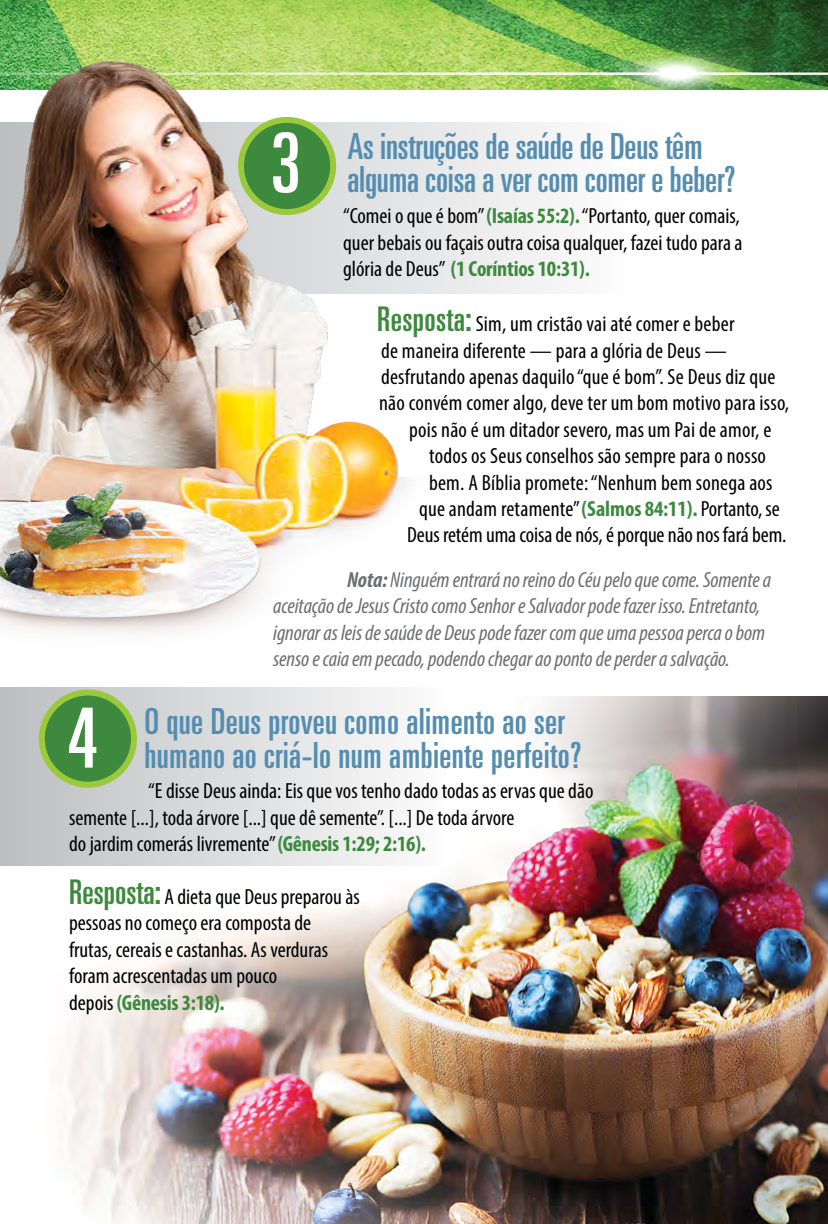
<style>
.page{position:relative;width:828px;height:1224px;background:#fff}
.page>*{position:absolute;margin:0;border:0;box-sizing:border-box;transform-origin:0 0}
.t1{font:ultra-condensed 83px "Univers";color:#fff}
.t2{font:ultra-condensed 36px/34px "Univers";letter-spacing:.01em;color:#548db0}
.t3{font:condensed 22px/26.4px "Myriad Pro";color:#000}
.t4{font:italic condensed 22px/26.4px "Myriad Pro";letter-spacing:-.005em;color:#6d6e71}
.s1{font-weight:700;color:#3d893e}
.s2{font-family:"Univers";font-stretch:ultra-condensed;font-size:34px;color:#3d893e}
.s3{font-weight:700}
</style>
<div class="page">
<div style="left:0;top:123px;width:628px;height:171px;background:#f3f3f4"></div>
<img style="left:0;top:0;width:828px;height:90px">
<img style="left:0;top:56px;width:460px;height:576px">
<svg style="left:0;top:431px;width:1px;height:20px"></svg>
<img style="left:60px;top:696px;width:768px;height:528px">
<div style="left:0;top:687px;width:445px;height:179px;background:linear-gradient(to right,#babebd,#fcfbfd)"></div>
<div style="left:42px;top:693px;width:92px;height:92px;background:#3d893e;border-radius:50%"></div>
<div style="left:39px;top:690px;width:98px;height:98px;border:6px solid #9aca3c;border-radius:50%"></div>
<div style="left:241px;top:120px;width:92px;height:92px;background:#3d893e;border-radius:50%"></div>
<div style="left:238px;top:117px;width:98px;height:98px;border:6px solid #9aca3c;border-radius:50%"></div>
<img style="left:330px;top:759px;width:498px;height:465px">
<h1 class="t1" style="left:270px;top:116px;width:32px">3</h1>
<h2 class="t2" style="left:347px;top:129px;width:390px">As instruções de saúde de Deus têm alguma coisa a ver com comer e beber?</h2>
<p class="t3" style="left:343px;top:202px;width:401px">“Comei o que é bom” <span class="s1">(Isaías 55:2).</span> “Portanto, quer comais, quer bebais ou façais outra coisa qualquer, fazei tudo para a glória de Deus” <span class="s1">(1 Coríntios 10:31).</span></p>
<p class="t3" style="left:377px;top:310px;width:359px"><span class="s2">Resposta:</span> Sim, um cristão vai até comer e beber</p>
<p class="t3" style="left:381px;top:337px;width:347px">de maneira diferente — para a glória de Deus —</p>
<p class="t3" style="left:381px;top:363px;width:396px">desfrutando apenas daquilo “que é bom”. Se Deus diz que</p>
<p class="t3" style="left:379px;top:390px;width:412px">não convém comer algo, deve ter um bom motivo para isso,</p>
<p class="t3" style="left:409px;top:416px;width:364px">pois não é um ditador severo, mas um Pai de amor, e</p>
<p class="t3" style="left:429px;top:442px;width:338px">todos os Seus conselhos são sempre para o nosso</p>
<p class="t3" style="left:429px;top:469px;width:345px">bem. A Bíblia promete: “Nenhum bem sonega aos</p>
<p class="t3" style="left:419px;top:495px;width:362px">que andam retamente” <span class="s1">(Salmos 84:11).</span> Portanto, se</p>
<p class="t3" style="left:407px;top:522px;width:381px">Deus retém uma coisa de nós, é porque não nos fará bem.</p>
<p class="t4" style="left:273px;top:566px;width:499px;text-indent:74px"><span class="s3">Nota:</span> Ninguém entrará no reino do Céu pelo que come. Somente a aceitação de Jesus Cristo como Senhor e Salvador pode fazer isso. Entretanto, ignorar as leis de saúde de Deus pode fazer com que uma pessoa perca o bom senso e caia em pecado, podendo chegar ao ponto de perder a salvação.</p>
<h1 class="t1" style="left:67px;top:691px;width:32px">4</h1>
<h2 class="t2" style="left:145px;top:704px;width:439px">O que Deus proveu como alimento ao ser humano ao criá-lo num ambiente perfeito?</h2>
<p class="t3" style="left:69px;top:778px;width:526px;text-indent:79px">“E disse Deus ainda: Eis que vos tenho dado todas as ervas que dão semente [...], toda árvore [...] que dê semente”. [...] De toda árvore<br>do jardim comerás livremente” <span class="s1">(Gênesis 1:29; 2:16).</span></p>
<p class="t3" style="left:69px;top:883px;width:292px"><span class="s2">Resposta:</span> A dieta que Deus preparou às pessoas no começo era composta de frutas, cereais e castanhas. As verduras foram acrescentadas um pouco<br>depois <span class="s1">(Gênesis 3:18).</span></p>
</div>
